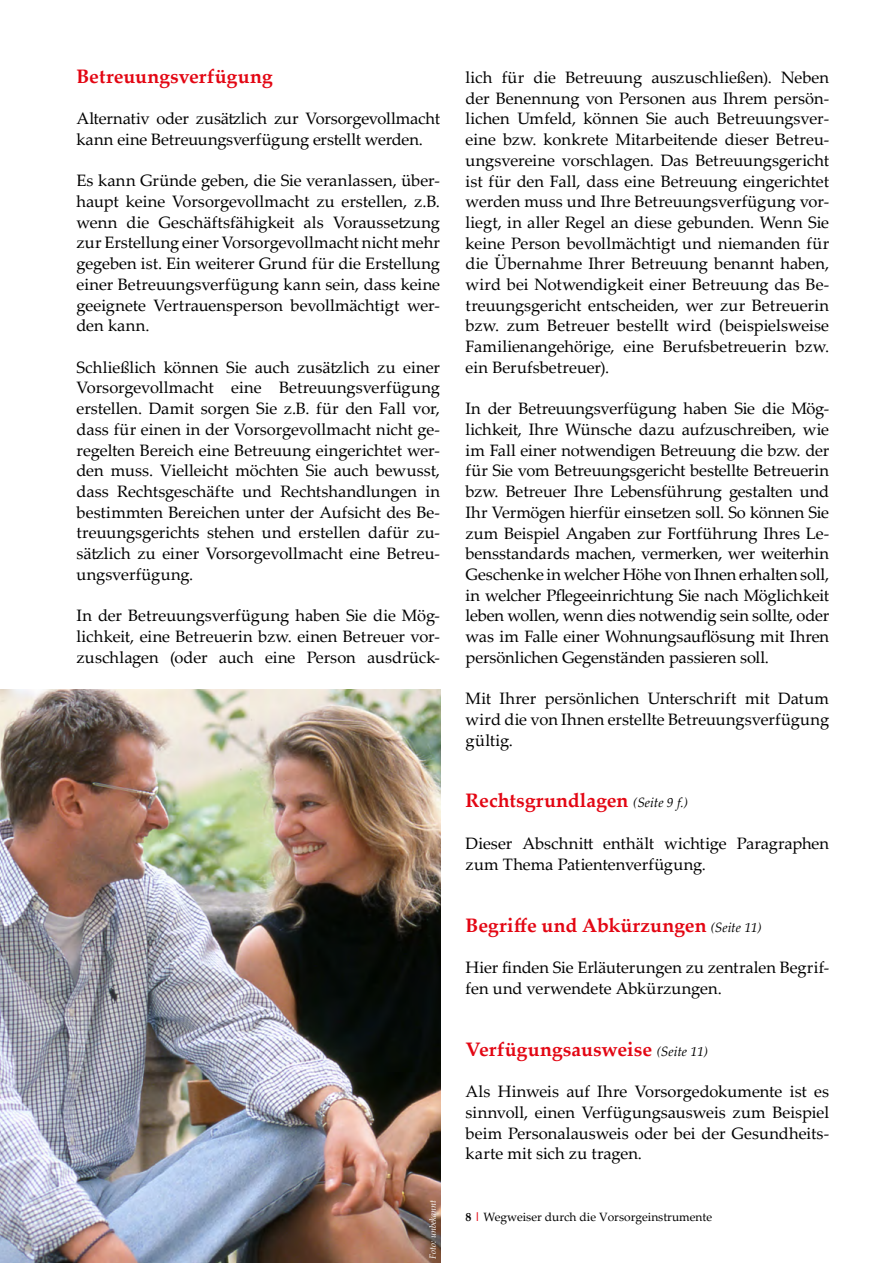
<style>
.page{position:relative;width:893px;height:1263px;background:#fff}
.page>*{position:absolute;margin:0;border:0;box-sizing:border-box;transform-origin:0 0}
.t1{font:700 19.5px "Palatino Linotype";color:#e30613}
.t2{font:16.5px/20.7px "Palatino Linotype";letter-spacing:-.005em;color:#000;text-align:justify}
.t3{font:12px "Palatino Linotype";color:#000}
.t4{font:italic 9px "Palatino Linotype";color:#fff}
.s1{font-weight:400;font-style:italic;font-size:13.5px;color:#000}
.s2{font-weight:700}
.s3{font-weight:700;color:#e30613}
</style>
<div class="page">
<img style="left:0;top:690px;width:440px;height:573px">
<p class="t1" style="left:77px;top:62px;width:198px">Betreuungsverfügung</p>
<p class="t2" style="left:77px;top:108px;width:365px">Alternativ oder zusätzlich zur Vorsorgevollmacht kann eine Betreuungsverfügung erstellt werden.</p>
<p class="t2" style="left:77px;top:170px;width:365px">Es kann Gründe geben, die Sie veranlassen, über&shy;haupt keine Vorsorgevollmacht zu erstellen, z.B. wenn die Geschäftsfähigkeit als Voraussetzung zur Erstellung einer Vorsorgevollmacht nicht mehr gegeben ist. Ein weiterer Grund für die Erstellung einer Betreuungsverfügung kann sein, dass keine geeignete Vertrauensperson bevollmächtigt wer&shy;den kann.</p>
<p class="t2" style="left:77px;top:356px;width:365px">Schließlich können Sie auch zusätzlich zu einer Vorsorgevollmacht eine Betreuungsverfügung erstellen. Damit sorgen Sie z.B. für den Fall vor, dass für einen in der Vorsorgevollmacht nicht ge&shy;regelten Bereich eine Betreuung eingerichtet wer&shy;den muss. Vielleicht möchten Sie auch bewusst, dass Rechtsgeschäfte und Rechtshandlungen in bestimmten Bereichen unter der Aufsicht des Be&shy;treuungsgerichts stehen und erstellen dafür zu&shy;sätzlich zu einer Vorsorgevollmacht eine Betreu&shy;ungsverfügung.</p>
<p class="t2" style="left:77px;top:605px;width:365px">In der Betreuungsverfügung haben Sie die Mög&shy;lichkeit, eine Betreuerin bzw. einen Betreuer vor&shy;zuschlagen (oder auch eine Person ausdrück-</p>
<p class="t4" style="left:426px;top:1259px;width:61px;rotate:-90deg">Foto: unbekannt</p>
<p class="t2" style="left:466px;top:66px;width:365px">lich für die Betreuung auszuschließen). Neben der Benennung von Personen aus Ihrem persön&shy;lichen Umfeld, können Sie auch Betreuungsver&shy;eine bzw. konkrete Mitarbeitende dieser Betreu&shy;ungsvereine vorschlagen. Das Betreuungsgericht ist für den Fall, dass eine Betreuung eingerichtet werden muss und Ihre Betreuungsverfügung vor&shy;liegt, in aller Regel an diese gebunden. Wenn Sie keine Person bevollmächtigt und niemanden für die Übernahme Ihrer Betreuung benannt haben, wird bei Notwendigkeit einer Betreuung das Be&shy;treuungsgericht entscheiden, wer zur Betreuerin bzw. zum Betreuer bestellt wird (beispielsweise Familienangehörige, eine Berufsbetreuerin bzw. ein Berufsbetreuer).</p>
<p class="t2" style="left:466px;top:398px;width:365px">In der Betreuungsverfügung haben Sie die Mög&shy;lichkeit, Ihre Wünsche dazu aufzuschreiben, wie im Fall einer notwendigen Betreuung die bzw. der für Sie vom Betreuungsgericht bestellte Betreuerin bzw. Betreuer Ihre Lebensführung gestalten und Ihr Vermögen hierfür einsetzen soll. So können Sie zum Beispiel Angaben zur Fortführung Ihres Le&shy;bensstandards machen, vermerken, wer weiterhin Geschenke in welcher Höhe von Ihnen erhalten soll, in welcher Pflegeeinrichtung Sie nach Möglichkeit leben wollen, wenn dies notwendig sein sollte, oder was im Falle einer Wohnungsauflösung mit Ihren persönlichen Gegenständen passieren soll.</p>
<p class="t2" style="left:466px;top:688px;width:365px">Mit Ihrer persönlichen Unterschrift mit Datum wird die von Ihnen erstellte Betreuungsverfügung gültig.</p>
<p class="t1" style="left:466px;top:787px;width:224px">Rechtsgrundlagen <span class="s1">(Seite 9 f.)</span></p>
<p class="t2" style="left:466px;top:832px;width:365px">Dieser Abschnitt enthält wichtige Paragraphen zum Thema Patientenverfügung.</p>
<p class="t1" style="left:466px;top:911px;width:298px">Begriffe und Abkürzungen <span class="s1">(Seite 11)</span></p>
<p class="t2" style="left:466px;top:956px;width:365px">Hier finden Sie Erläuterungen zu zentralen Begrif&shy;fen und verwendete Abkürzungen.</p>
<p class="t1" style="left:466px;top:1035px;width:244px">Verfügungsausweise <span class="s1">(Seite 11)</span></p>
<p class="t2" style="left:466px;top:1080px;width:365px">Als Hinweis auf Ihre Vorsorgedokumente ist es sinnvoll, einen Verfügungsausweis zum Beispiel beim Personalausweis oder bei der Gesundheits&shy;karte mit sich zu tragen.</p>
<p class="t3" style="left:466px;top:1209px;width:248px"><span class="s2">8</span> <span class="s3">|</span> Wegweiser durch die Vorsorgeinstrumente</p>
</div>
